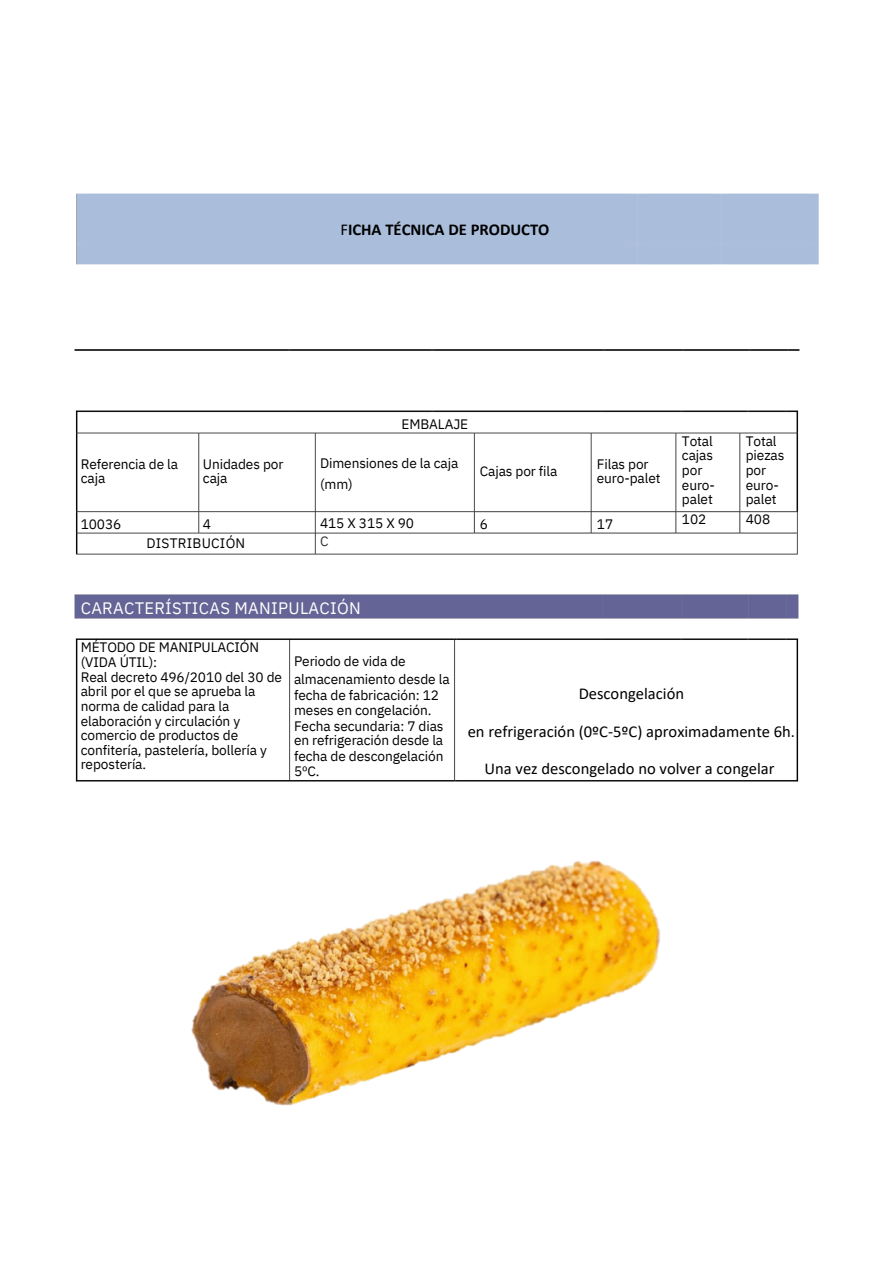
<style>
.page{position:relative;width:894px;height:1264px;background:#fff}
.page>*{position:absolute;margin:0;border:0;box-sizing:border-box;transform-origin:0 0}
.t1{font:16.5px "Calibri";color:#000}
.t2{font:16.5px "IBM Plex Sans";letter-spacing:.02em;color:#fff}
.t3{font:700 16.5px "Calibri";color:#000}
.t4{font:13.65px/14.7px "IBM Plex Sans";letter-spacing:-.01em;color:#000}
.t5{font:13.65px "IBM Plex Sans";letter-spacing:.02em;color:#000}
.s1{font-weight:400}
.s2{color:#333}
</style>
<div class="page">
<img style="left:74px;top:349px;width:726px;height:2px">
<img style="left:74px;top:594px;width:725px;height:25px">
<img style="left:75px;top:638px;width:724px;height:144px">
<img style="left:75px;top:410px;width:724px;height:145px">
<img style="left:191px;top:860px;width:470px;height:246px">
<p class="t3" style="left:340px;top:222px;width:210px"><span class="s1">F</span>ICHA TÉCNICA DE PRODUCTO</p>
<h3 class="t4" style="left:81px;top:456px;width:99px">Referencia de la caja</h3>
<h3 class="t4" style="left:81px;top:516px;width:42px">10036</h3>
<h3 class="t4" style="left:203px;top:456px;width:82px">Unidades por caja</h3>
<p class="t4" style="left:203px;top:516px;width:10px">4</p>
<h2 class="t5" style="left:146px;top:533px;width:100px">DISTRIBUCIÓN</h2>
<p class="t4" style="left:401px;top:416px;width:68px">EMBALAJE</p>
<p class="t4" style="left:320px;top:456px;width:140px">Dimensiones de la caja</p>
<p class="t4" style="left:320px;top:476px;width:34px">(mm)</p>
<p class="t4" style="left:320px;top:514px;width:95px;line-height:18px">415 X 315 X 90<br><span class="s2">C</span></p>
<p class="t4" style="left:479px;top:463px;width:79px">Cajas por fila</p>
<p class="t4" style="left:479px;top:516px;width:10px">6</p>
<p class="t2" style="left:81px;top:596px;width:281px">CARACTERÍSTICAS MANIPULACIÓN</p>
<p class="t4" style="left:596px;top:456px;width:65px">Filas por euro-palet</p>
<p class="t4" style="left:596px;top:516px;width:18px">17</p>
<p class="t4" style="left:681px;top:433px;width:34px">Total cajas por euro&shy;palet</p>
<p class="t4" style="left:681px;top:512px;width:26px">102</p>
<p class="t4" style="left:745px;top:433px;width:40px">Total piezas por euro&shy;palet</p>
<p class="t4" style="left:745px;top:512px;width:26px">408</p>
<p class="t4" style="left:81px;top:640px;width:203px">MÉTODO DE MANIPULACIÓN (VIDA ÚTIL):<br>Real decreto 496/2010 del 30 de abril por el que se aprueba la norma de calidad para la elaboración y circulación y comercio de productos de confitería, pastelería, bollería y repostería.</p>
<p class="t4" style="left:294px;top:654px;width:113px">Periodo de vida de</p>
<p class="t4" style="left:294px;top:672px;width:157px">almacenamiento desde la</p>
<p class="t4" style="left:294px;top:687px;width:146px">fecha de fabricación: 12</p>
<p class="t4" style="left:294px;top:702px;width:139px">meses en congelación.</p>
<p class="t4" style="left:294px;top:718px;width:151px">Fecha secundaria: 7 dias</p>
<p class="t4" style="left:294px;top:732px;width:151px">en refrigeración desde la</p>
<h1 class="t4" style="left:294px;top:748px;width:151px">fecha de descongelación</h1>
<p class="t4" style="left:294px;top:763px;width:27px">5ºC.</p>
<p class="t1" style="left:578px;top:687px;width:107px">Descongelación</p>
<p class="t1" style="left:467px;top:724px;width:329px">en refrigeración (0ºC-5ºC) aproximadamente 6h.</p>
<p class="t1" style="left:484px;top:761px;width:291px">Una vez descongelado no volver a congelar</p>
</div>
